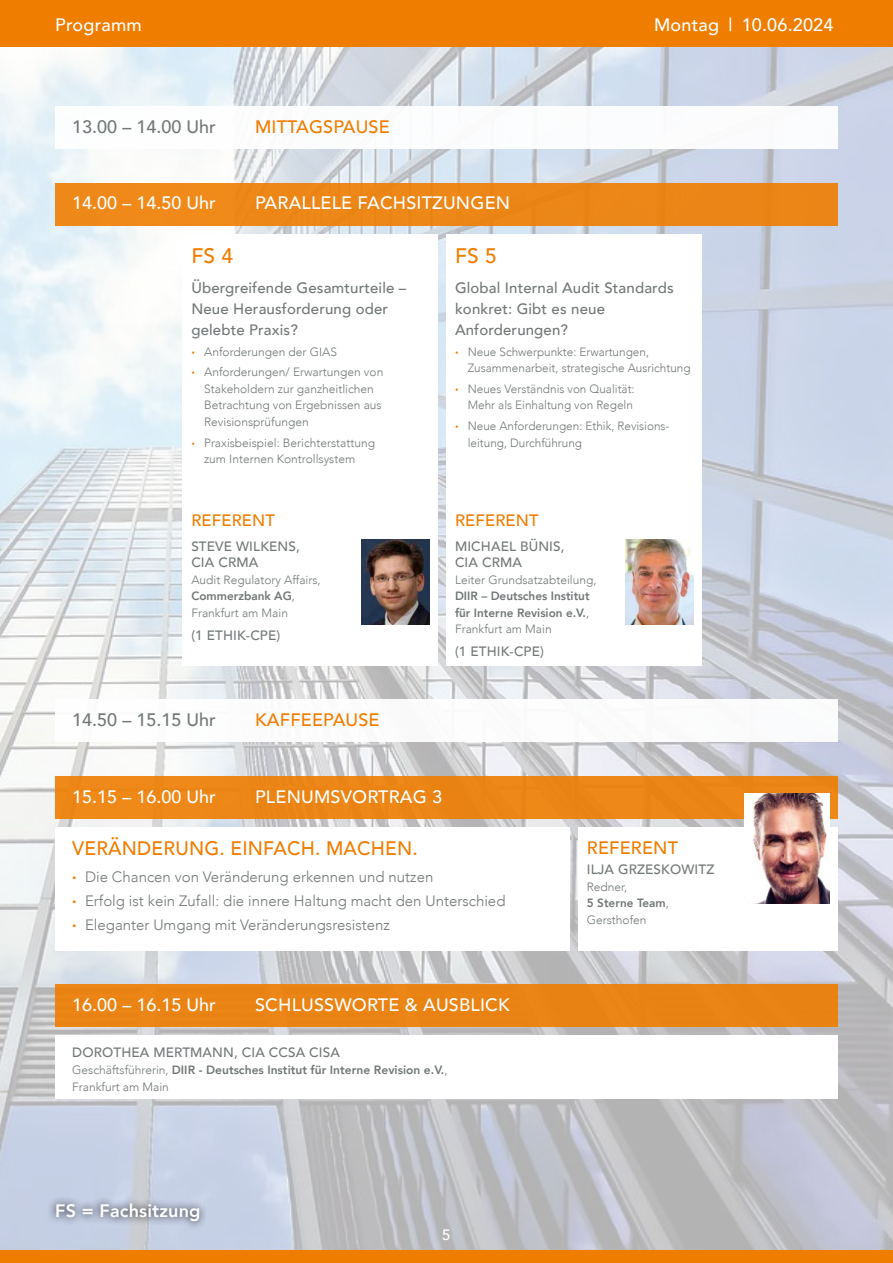
<style>
.page{position:relative;width:893px;height:1263px;background:#fff}
.page>*{position:absolute;margin:0;border:0;box-sizing:border-box;transform-origin:0 0}
.t1{font:500 21px "Avenir";color:#ef7d00}
.t2{font:500 19.5px "Avenir";letter-spacing:.01em;color:#ef7d00}
.t3{font:500 18px "Avenir";letter-spacing:.01em;color:#fff}
.t4{font:500 18px "Avenir";letter-spacing:.01em;color:#ef7d00}
.t5{font:500 18px "Avenir";color:#727777}
.t6{font:800 18px "Avenir";letter-spacing:.01em;color:#fff}
.t7{font:500 16.5px "Avenir";letter-spacing:.01em;color:#ef7d00}
.t8{font:300 15px/24.3px "Avenir";color:#727777}
.t9{font:500 15px/21px "Avenir";letter-spacing:.01em;color:#727777}
.t10{font:500 15px "Avenir";color:#fff}
.t11{font:500 13.5px/16.5px "Avenir";letter-spacing:.01em;color:#727777}
.t12{font:300 12px/16.5px "Avenir";color:#727777}
.t13{font:800 12px/16.5px "Avenir";color:#727777;text-align:justify}
.s1{font-weight:900;color:#ef7d00}
.s2{font-weight:800}
.s3{font-weight:300}
</style>
<div class="page">
<img style="left:0;top:47px;width:893px;height:1203px">
<div style="left:0;top:1250px;width:893px;height:13px;background:#ef7d00"></div>
<div style="left:0;top:0;width:893px;height:47px;background:#ef7d00"></div>
<div style="left:55px;top:183px;width:783px;height:42px;background:#ec8718"></div>
<div style="left:55px;top:106px;width:783px;height:43px;background:#fff"></div>
<div style="left:55px;top:699px;width:783px;height:43px;background:#fff"></div>
<div style="left:48px;top:1195px;width:160px;height:35px;background:#000;opacity:.9"></div>
<div style="left:183px;top:234px;width:255px;height:431px;background:#fff"></div>
<div style="left:446px;top:234px;width:256px;height:431px;background:#fff"></div>
<img style="left:625px;top:539px;width:68px;height:85px">
<img style="left:361px;top:539px;width:68px;height:85px">
<div style="left:55px;top:984px;width:783px;height:43px;background:#e98313"></div>
<div style="left:55px;top:1035px;width:783px;height:64px;background:#fff"></div>
<div style="left:55px;top:776px;width:783px;height:43px;background:#ec8616"></div>
<div style="left:55px;top:827px;width:515px;height:123px;background:#fff"></div>
<div style="left:578px;top:827px;width:260px;height:123px;background:#fff"></div>
<img style="left:744px;top:793px;width:85px;height:111px">
<h3 class="t3" style="left:55px;top:9px;width:88px">Programm</h3>
<h3 class="t3" style="left:654px;top:9px;width:181px">Montag | 10.06.2024</h3>
<h3 class="t5" style="left:72px;top:111px;width:145px">13.00 – 14.00 Uhr</h3>
<h3 class="t4" style="left:255px;top:111px;width:136px">MITTAGSPAUSE</h3>
<h3 class="t3" style="left:72px;top:188px;width:145px">14.00 – 14.50 Uhr</h3>
<h3 class="t3" style="left:255px;top:188px;width:257px">PARALLELE FACHSITZUNGEN</h3>
<h1 class="t1" style="left:191px;top:238px;width:43px">FS 4</h1>
<p class="t9" style="left:191px;top:276px;width:217px">Übergreifende Gesamturteile –<br>Neue Herausforderung oder gelebte Praxis?</p>
<p class="t12" style="left:191px;top:341px;width:193px;line-height:20.7px"><span class="s1">·</span> Anforderungen der GIAS<br><span class="s1">·</span> Anforderungen/ Erwartungen von</p>
<p class="t12" style="left:204px;top:381px;width:179px">Stakeholdern zur ganzheitlichen<br>Betrachtung von Ergebnissen aus<br>Revisionsprüfungen</p>
<p class="t12" style="left:191px;top:434px;width:185px;text-align:center"><span class="s1">·</span> Praxisbeispiel: Berichterstattung zum Internen Kontrollsystem</p>
<h3 class="t7" style="left:191px;top:506px;width:85px">REFERENT</h3>
<p class="t11" style="left:191px;top:537px;width:110px">STEVE WILKENS,<br>CIA CRMA</p>
<p class="t12" style="left:191px;top:571px;width:131px">Audit Regulatory Affairs,<br><span class="s2">Commerzbank AG</span>,<br>Frankfurt am Main</p>
<p class="t11" style="left:191px;top:626px;width:90px">(1 ETHIK-CPE)</p>
<h3 class="t5" style="left:72px;top:704px;width:145px">14.50 – 15.15 Uhr</h3>
<h3 class="t4" style="left:255px;top:704px;width:126px">KAFFEEPAUSE</h3>
<h1 class="t1" style="left:455px;top:238px;width:43px">FS 5</h1>
<p class="t9" style="left:455px;top:276px;width:220px">Global Internal Audit Standards konkret: Gibt es neue<br>Anforderungen?</p>
<p class="t12" style="left:468px;top:343px;width:224px;text-indent:-13px"><span class="s1">·</span> Neue Schwerpunkte: Erwartungen,<br>Zusammenarbeit, strategische Ausrichtung</p>
<p class="t12" style="left:455px;top:381px;width:181px;text-align:right"><span class="s1">·</span> Neues Verständnis von Qualität:<br>Mehr als Einhaltung von Regeln</p>
<p class="t12" style="left:468px;top:418px;width:202px;text-indent:-13px"><span class="s1">·</span> Neue Anforderungen: Ethik, Revisions&shy;leitung, Durchführung</p>
<h3 class="t7" style="left:455px;top:506px;width:85px">REFERENT</h3>
<p class="t11" style="left:455px;top:537px;width:111px">MICHAEL BÜNIS,<br>CIA CRMA</p>
<p class="t12" style="left:455px;top:571px;width:143px">Leiter Grundsatzabteilung,</p>
<p class="t13" style="left:455px;top:588px;width:136px">DIIR – Deutsches Institut für Interne Revision e.V.<span class="s3">, Frankfurt am Main</span></p>
<p class="t11" style="left:455px;top:642px;width:90px">(1 ETHIK-CPE)</p>
<h3 class="t3" style="left:72px;top:781px;width:145px">15.15 – 16.00 Uhr</h3>
<h3 class="t3" style="left:255px;top:781px;width:189px">PLENUMSVORTRAG 3</h3>
<h2 class="t2" style="left:72px;top:831px;width:347px">VERÄNDERUNG. EINFACH. MACHEN.</h2>
<p class="t8" style="left:72px;top:864px;width:435px"><span class="s1">·</span> Die Chancen von Veränderung erkennen und nutzen<br><span class="s1">·</span> Erfolg ist kein Zufall: die innere Haltung macht den Unterschied <span class="s1">·</span> Eleganter Umgang mit Veränderungsresistenz</p>
<h3 class="t3" style="left:72px;top:989px;width:145px">16.00 – 16.15 Uhr</h3>
<h3 class="t3" style="left:255px;top:989px;width:256px">SCHLUSSWORTE &amp; AUSBLICK</h3>
<p class="t11" style="left:72px;top:1044px;width:269px">DOROTHEA MERTMANN, CIA CCSA CISA</p>
<p class="t13" style="left:72px;top:1061px;width:377px"><span class="s3">Geschäftsführerin,</span> DIIR - Deutsches Institut für Interne Revision e.V.<span class="s3">,<br>Frankfurt am Main</span></p>
<h3 class="t6" style="left:55px;top:1197px;width:147px">FS = Fachsitzung</h3>
<p class="t10" style="left:442px;top:1221px;width:10px">5</p>
<h3 class="t4" style="left:587px;top:832px;width:93px">REFERENT</h3>
<p class="t11" style="left:587px;top:861px;width:129px">ILJA GRZESKOWITZ</p>
<p class="t12" style="left:587px;top:878px;width:84px">Redner,<br><span class="s2">5 Sterne Team</span>,<br>Gersthofen</p>
</div>
